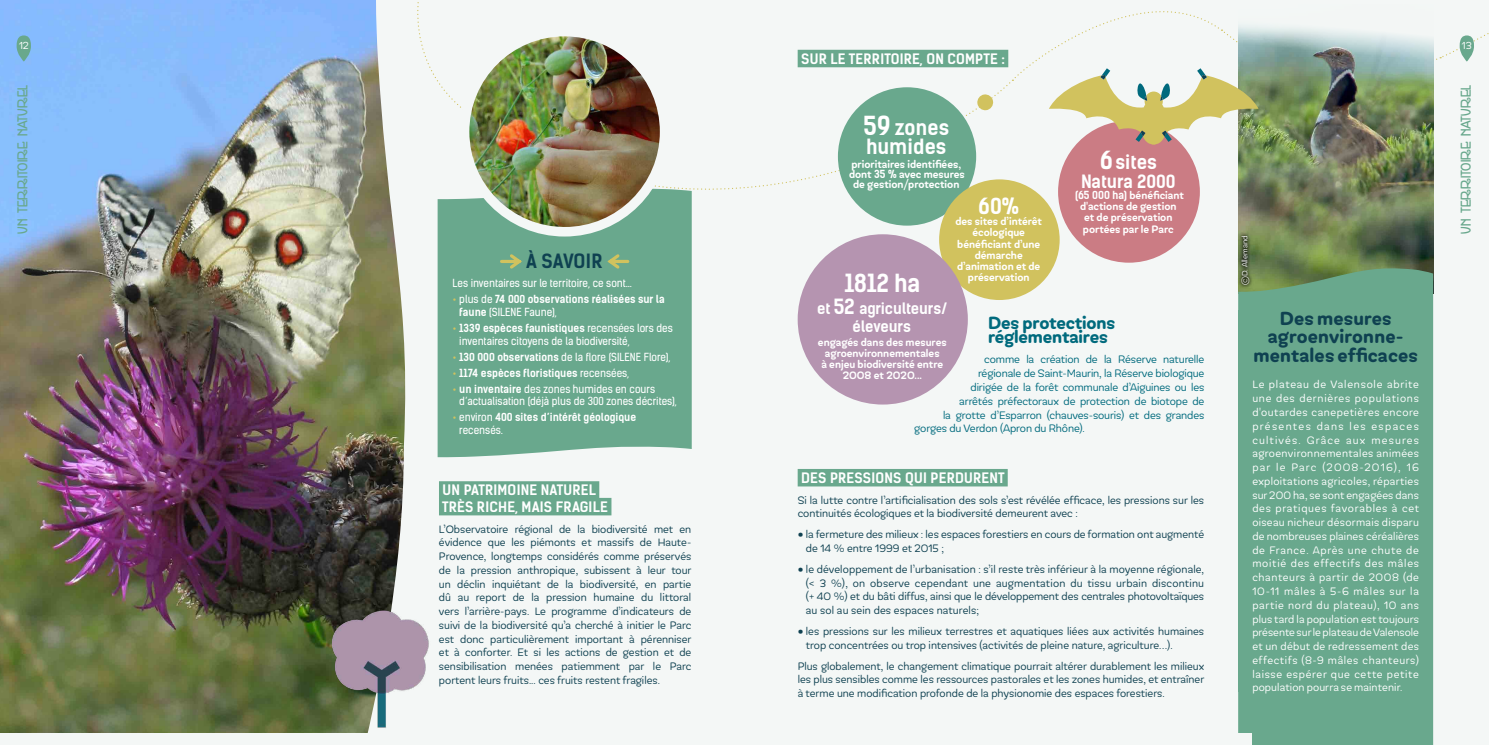
<style>
.page{position:relative;width:1489px;height:745px;background:#fff}
.page>*{position:absolute;margin:0;border:0;box-sizing:border-box;transform-origin:0 0}
.t1{font:700 23.75px "Kelson Sans";letter-spacing:-.01em;color:#fff}
.t2{font:700 21.25px "Kelson Sans";color:#fff}
.t3{font:700 20px/18.8px "Kelson Sans";color:#fff}
.t4{font:700 18.75px/18.8px "Globa";letter-spacing:.01em;color:#0f4151;text-align:center}
.t5{font:700 18.75px "Kelson Sans";color:#0f4151}
.t6{font:700 18.75px "Kelson Sans";color:#fff}
.t7{font:700 17.5px/13.8px "Globa";letter-spacing:-.01em;color:#006a7d}
.t8{font:700 17.5px "Kelson Sans";color:#fff}
.t9{font:700 15px/17.5px "Kelson Sans";letter-spacing:-.01em;color:#fff;text-align:center}
.t10{font:700 13.75px/16.6px "Kelson Sans";letter-spacing:.015em;color:#fff}
.t11{font:12.5px "DK Weltschmerz";color:#69a88d}
.t12{font:300 10.62px/13.8px "Globa";color:#0f4151;text-align:justify}
.t13{font:300 10.62px/13.8px "Globa";letter-spacing:.01em;color:#fff;text-align:justify}
.t14{font:500 10.62px/11.2px "Globa";color:#fff;text-align:center}
.t15{font:300 10.62px "Globa";letter-spacing:-.01em;color:#006a7d}
.t16{font:10.62px/12.5px "Kelson Sans";color:#fff}
.t17{font:700 10.62px/12.5px "Kelson Sans";color:#fff}
.t18{font:300 10px "Globa";color:#fff}
.t19{font:300 7.5px "Globa";color:#fff}
.s1{font-weight:400;color:#d1c25e}
.s2{font-weight:400}
.s3{color:#d1c25e}
.s4{font-weight:700}
.s5{font-size:25px}
.s6{font-family:"Kelson Sans";font-weight:700}
.s7{font-size:23.75px}
.s8{font-size:20px}
</style>
<div class="page">
<div style="left:0;top:0;width:1488px;height:744px;background:#f4f7f6"></div>
<svg style="left:654px;top:82px;width:357px;height:182px"></svg>
<svg style="left:417px;top:2px;width:44px;height:106px"></svg>
<div style="left:439px;top:481px;width:160px;height:17px;background:#69a88d"></div>
<div style="left:439px;top:497px;width:172px;height:18px;background:#69a88d"></div>
<div style="left:437px;top:187px;width:254px;height:270px;background:#69a88d"></div>
<svg style="left:498px;top:251px;width:26px;height:20px"></svg>
<svg style="left:604px;top:251px;width:27px;height:20px"></svg>
<img style="left:464px;top:32px;width:200px;height:199px;border-radius:100px">
<div style="left:460px;top:27px;width:209px;height:209px;border:10px solid #f4f7f6;border-radius:50%"></div>
<div style="left:797px;top:50px;width:211px;height:17px;background:#69a88d"></div>
<div style="left:797px;top:468px;width:210px;height:18px;background:#69a88d"></div>
<div style="left:837px;top:87px;width:139px;height:138px;background:#69a88d;border-radius:50%"></div>
<div style="left:1057px;top:121px;width:142px;height:141px;background:#cb7c84;border-radius:50%"></div>
<div style="left:939px;top:179px;width:120px;height:121px;background:#d1c25e;border-radius:50%"></div>
<div style="left:797px;top:234px;width:170px;height:170px;background:#b594b0;border-radius:50%"></div>
<img style="left:0;top:0;width:406px;height:733px">
<svg style="left:17px;top:35px;width:14px;height:26px"></svg>
<img style="left:1238px;top:145px;width:194px;height:121px">
<svg style="left:1238px;top:266px;width:194px;height:478px;fill:#69a88d"></svg>
<div style="left:1238px;top:310px;width:194px;height:381px;background:#69a88d"></div>
<svg style="left:976px;top:94px;width:17px;height:17px"></svg>
<img style="left:318px;top:597px;width:111px;height:135px">
<svg style="left:1012px;top:0;width:477px;height:145px"></svg>
<svg style="left:1238px;top:231px;width:15px;height:58px"></svg>
<div style="left:0;top:733px;width:1251px;height:11px;background:#f4f7f6"></div>
<p class="t18" style="left:19px;top:39px;width:11px">12</p>
<p class="t11" style="left:14px;top:233px;width:150px;rotate:-90deg">UN TERRITOIRE NATUREL</p>
<h3 class="t5" style="left:526px;top:249px;width:78px">À SAVOIR</h3>
<p class="t16" style="left:452px;top:277px;width:181px">Les inventaires sur le territoire, ce sont…</p>
<p class="t17" style="left:459px;top:293px;width:207px;text-indent:-7px"><span class="s1">•</span> <span class="s2">plus de</span> 74 000 observations réalisées sur la faune <span class="s2">(SILENE Faune),</span></p>
<p class="t16" style="left:459px;top:321px;width:215px;text-indent:-7px"><span class="s3">•</span> <span class="s4">1339 espèces faunistiques</span> recensées lors des inventaires citoyens de la biodiversité,</p>
<p class="t16" style="left:452px;top:350px;width:219px"><span class="s3">•</span> <span class="s4">130 000 observations</span> de la flore (SILENE Flore),</p>
<p class="t17" style="left:452px;top:366px;width:178px"><span class="s1">•</span> 1174 espèces floristiques <span class="s2">recensées,</span></p>
<p class="t16" style="left:459px;top:382px;width:219px;text-indent:-7px"><span class="s3">•</span> <span class="s4">un inventaire</span> des zones humides en cours d’actualisation (déjà plus de 300 zones décrites),</p>
<p class="t17" style="left:459px;top:411px;width:178px;text-indent:-7px"><span class="s1">•</span> <span class="s2">environ</span> 400 sites d’intérêt géologique <span class="s2">recensés.</span></p>
<p class="t10" style="left:442px;top:481px;width:167px">UN PATRIMOINE NATUREL<br>TRÈS RICHE, MAIS FRAGILE</p>
<p class="t12" style="left:439px;top:522px;width:254px">L’Observatoire régional de la biodiversité met en évidence que les piémonts et massifs de Haute-Provence, longtemps considérés comme préservés de la pression anthropique, subissent à leur tour un déclin inquiétant de la biodiversité, en partie dû au report de la pression humaine du littoral vers l’arrière-pays. Le programme d’indicateurs de suivi de la biodiversité qu’a cherché à initier le Parc est donc particulièrement important à pérenniser et à conforter. Et si les actions de gestion et de sensibilisation menées patiemment par le Parc portent leurs fruits... ces fruits restent fragiles.</p>
<p class="t10" style="left:801px;top:50px;width:205px">SUR LE TERRITOIRE, ON COMPTE :</p>
<h3 class="t3" style="left:863px;top:119px;width:87px"><span class="s5">59</span> zones humides</h3>
<p class="t14" style="left:849px;top:159px;width:117px;line-height:10px">prioritaires identifiées, dont <span class="s6">35 %</span> avec mesures de gestion/protection</p>
<h3 class="t6" style="left:1099px;top:150px;width:59px"><span class="s7">6</span>sites</h3>
<h3 class="t8" style="left:1080px;top:170px;width:96px">Natura 2000</h3>
<p class="t14" style="left:1074px;top:189px;width:110px"><span class="s6">(65 000 ha)</span> bénéficiant d'actions de gestion et de préservation portées par le Parc</p>
<h2 class="t2" style="left:978px;top:193px;width:42px">60%</h2>
<p class="t14" style="left:955px;top:216px;width:88px">des sites d’intérêt écologique bénéficiant d’une démarche d’animation et de préservation</p>
<h1 class="t1" style="left:844px;top:268px;width:77px">1812 ha</h1>
<h3 class="t9" style="left:817px;top:300px;width:132px">et <span class="s8">52</span> agriculteurs/ éleveurs</h3>
<p class="t14" style="left:817px;top:336px;width:130px">engagés dans des mesures agroenvironnementales<br>à enjeu biodiversité entre<br>2008 et 2020...</p>
<h3 class="t7" style="left:987px;top:316px;width:129px">Des protections réglementaires</h3>
<p class="t15" style="left:984px;top:353px;width:221px">comme la création de la Réserve naturelle</p>
<p class="t15" style="left:978px;top:367px;width:228px">régionale de Saint-Maurin, la Réserve biologique</p>
<p class="t15" style="left:970px;top:380px;width:235px">dirigée de la forêt communale d’Aiguines ou les</p>
<p class="t15" style="left:959px;top:394px;width:247px">arrêtés préfectoraux de protection de biotope de</p>
<p class="t15" style="left:943px;top:408px;width:263px">la grotte d’Esparron (chauves-souris) et des grandes</p>
<p class="t15" style="left:914px;top:422px;width:172px">gorges du Verdon (Apron du Rhône).</p>
<p class="t10" style="left:801px;top:469px;width:205px">DES PRESSIONS QUI PERDURENT</p>
<p class="t12" style="left:797px;top:493px;width:408px">Si la lutte contre l’artificialisation des sols s’est révélée efficace, les pressions sur les continuités écologiques et la biodiversité demeurent avec :</p>
<p class="t12" style="left:806px;top:527px;width:400px;text-indent:-8px">• la fermeture des milieux : les espaces forestiers en cours de formation ont augmenté de 14 % entre 1999 et 2015 ;</p>
<p class="t12" style="left:806px;top:562px;width:400px;text-indent:-8px">• le développement de l’urbanisation : s’il reste très inférieur à la moyenne régionale, (&lt; 3 %), on observe cependant une augmentation du tissu urbain discontinu (+ 40 %) et du bâti diffus, ainsi que le développement des centrales photovoltaïques au sol au sein des espaces naturels;</p>
<p class="t12" style="left:806px;top:624px;width:400px;text-indent:-8px">• les pressions sur les milieux terrestres et aquatiques liées aux activités humaines trop concentrées ou trop intensives (activités de pleine nature, agriculture…).</p>
<p class="t12" style="left:797px;top:658px;width:408px">Plus globalement, le changement climatique pourrait altérer durablement les milieux les plus sensibles comme les ressources pastorales et les zones humides, et entraîner à terme une modification profonde de la physionomie des espaces forestiers.</p>
<p class="t19" style="left:1240px;top:285px;width:51px;rotate:-90deg">©D. Allemand</p>
<h3 class="t4" style="left:1253px;top:308px;width:166px">Des mesures agroenvironne&shy;mentales efficaces</h3>
<p class="t13" style="left:1252px;top:378px;width:168px">Le plateau de Valensole abrite une des dernières populations d'outardes canepetières encore présentes dans les espaces cultivés. Grâce aux mesures agroenvironnementales animées par le Parc (2008-2016), 16 exploitations agricoles, réparties sur 200 ha, se sont engagées dans des pratiques favorables à cet oiseau nicheur désormais disparu de nombreuses plaines céréalières de France. Après une chute de moitié des effectifs des mâles chanteurs à partir de 2008 (de 10-11 mâles à 5-6 mâles sur la partie nord du plateau), 10 ans plus tard la population est toujours présente sur le plateau de Valensole et un début de redressement des effectifs (8-9 mâles chanteurs) laisse espérer que cette petite population pourra se maintenir.</p>
<p class="t18" style="left:1461px;top:39px;width:12px">13</p>
<p class="t11" style="left:1457px;top:233px;width:150px;rotate:-90deg">UN TERRITOIRE NATUREL</p>
</div>
